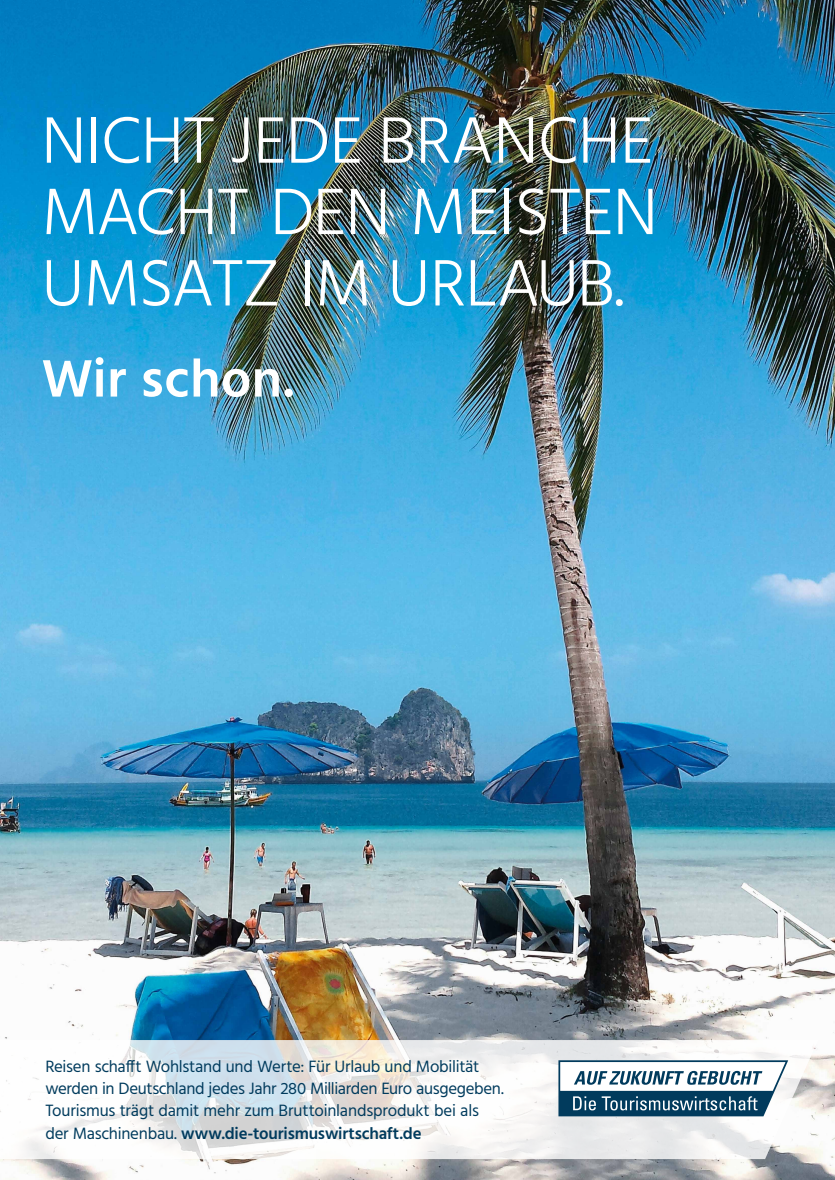
<style>
.page{position:relative;width:835px;height:1180px;background:#fff}
.page>*{position:absolute;margin:0;border:0;box-sizing:border-box;transform-origin:0 0}
.t1{font:300 67.2px/71.4px "Hind";letter-spacing:-.005em;color:#fff;text-align:justify}
.t2{font:600 53.9px "Hind";letter-spacing:.005em;color:#fff}
.t3{font:16.8px/22.4px "Hind";letter-spacing:-.015em;color:#013b5d}
.s1{font-weight:600}
</style>
<div class="page">
<img style="left:0;top:0;width:834px;height:1180px">
<svg style="left:0;top:1040px;width:818px;height:119px"></svg>
<svg style="left:557px;top:1059px;width:232px;height:58px"></svg>
<h1 class="t1" style="left:41px;top:109px;width:617px">NICHT JEDE BRANCHE MACHT DEN MEISTEN UMSATZ IM URLAUB.</h1>
<h2 class="t2" style="left:41px;top:346px;width:255px">Wir schon.</h2>
<p class="t3" style="left:45px;top:1056px;width:460px">Reisen schafft Wohlstand und Werte: Für Urlaub und Mobilität werden in Deutschland jedes Jahr 280 Milliarden Euro ausgegeben.<br>Tourismus trägt damit mehr zum Bruttoinlandsprodukt bei als der Maschinenbau. <span class="s1">www.die-tourismuswirtschaft.de</span></p>
</div>
